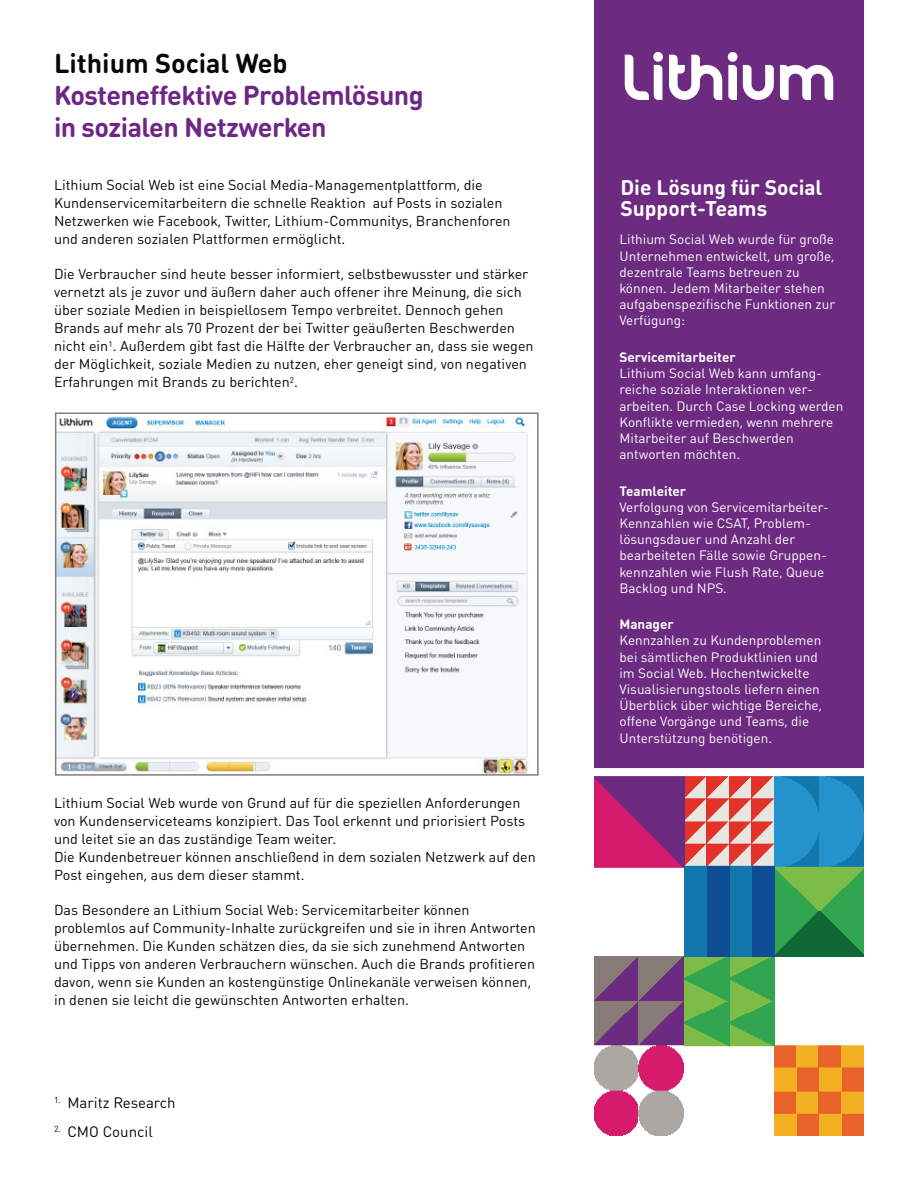
<style>
.page{position:relative;width:918px;height:1188px;background:#fff}
.page>*{position:absolute;margin:0;border:0;box-sizing:border-box;transform-origin:0 0}
.t1{font:700 27px/32.4px "DIN Round OT";letter-spacing:-.02em;color:#6f2786}
.t2{font:700 27px "DIN Round OT";color:#070906}
.t3{font:700 21px/21px "DIN Round OT";color:#fff}
.t4{font:15px "DIN Round OT";color:#070906}
.t5{font:14.25px/18px "DIN Round OT";color:#070906}
.t6{font:13.5px/16.2px "DIN Round OT";color:#fff}
.t7{font:700 13.5px "DIN Round OT";color:#fff}
</style>
<div class="page">
<img style="left:594px;top:0;width:269px;height:1135px">
<svg style="left:625px;top:52px;width:208px;height:48px"></svg>
<img style="left:58px;top:416px;width:470px;height:357px">
<div style="left:55px;top:413px;width:484px;height:363px;border:2px solid #867b76"></div>
<h1 class="t2" style="left:54px;top:45px;width:235px">Lithium Social Web</h1>
<h1 class="t1" style="left:54px;top:79px;width:371px">Kosteneffektive Problemlösung in sozialen Netzwerken</h1>
<p class="t5" style="left:54px;top:176px;width:458px">Lithium Social Web ist eine Social Media-Managementplattform, die Kundenservicemitarbeitern die schnelle Reaktion auf Posts in sozialen Netzwerken wie Facebook, Twitter, Lithium-Communitys, Branchenforen und anderen sozialen Plattformen ermöglicht.</p>
<p class="t5" style="left:54px;top:265px;width:481px">Die Verbraucher sind heute besser informiert, selbstbewusster und stärker vernetzt als je zuvor und äußern daher auch offener ihre Meinung, die sich über soziale Medien in beispiellosem Tempo verbreitet. Dennoch gehen Brands auf mehr als 70 Prozent der bei Twitter geäußerten Beschwerden nicht ein<sup>1</sup>. Außerdem gibt fast die Hälfte der Verbraucher an, dass sie wegen der Möglichkeit, soziale Medien zu nutzen, eher geneigt sind, von negativen Erfahrungen mit Brands zu berichten<sup>2</sup>.</p>
<p class="t5" style="left:54px;top:794px;width:483px">Lithium Social Web wurde von Grund auf für die speziellen Anforderungen von Kundenserviceteams konzipiert. Das Tool erkennt und priorisiert Posts und leitet sie an das zuständige Team weiter.<br>Die Kundenbetreuer können anschließend in dem sozialen Netzwerk auf den Post eingehen, aus dem dieser stammt.</p>
<p class="t5" style="left:54px;top:901px;width:483px">Das Besondere an Lithium Social Web: Servicemitarbeiter können problemlos auf Community-Inhalte zurückgreifen und sie in ihren Antworten übernehmen. Die Kunden schätzen dies, da sie sich zunehmend Antworten und Tipps von anderen Verbrauchern wünschen. Auch die Brands profitieren davon, wenn sie Kunden an kostengünstige Onlinekanäle verweisen können, in denen sie leicht die gewünschten Antworten erhalten.</p>
<p class="t4" style="left:54px;top:1093px;width:123px"><sup>1.</sup> Maritz Research</p>
<p class="t4" style="left:54px;top:1122px;width:100px"><sup>2.</sup> CMO Council</p>
<h2 class="t3" style="left:620px;top:176px;width:203px">Die Lösung für Social<br>Support-Teams</h2>
<p class="t6" style="left:620px;top:231px;width:217px">Lithium Social Web wurde für große<br>Unternehmen entwickelt, um große, dezentrale Teams betreuen zu können. Jedem Mitarbeiter stehen aufgabenspezifische Funktionen zur<br>Verfügung:</p>
<p class="t7" style="left:620px;top:348px;width:118px">Servicemitarbeiter</p>
<p class="t6" style="left:620px;top:365px;width:225px">Lithium Social Web kann umfang&shy;reiche soziale Interaktionen ver&shy;arbeiten. Durch Case Locking werden<br>Konflikte vermieden, wenn mehrere<br>Mitarbeiter auf Beschwerden antworten möchten.</p>
<p class="t7" style="left:620px;top:482px;width:68px">Teamleiter</p>
<p class="t6" style="left:620px;top:499px;width:211px">Verfolgung von Servicemitarbeiter-<br>Kennzahlen wie CSAT, Problem&shy;lösungsdauer und Anzahl der bearbeiteten Fälle sowie Gruppen&shy;kennzahlen wie Flush Rate, Queue<br>Backlog und NPS.</p>
<p class="t7" style="left:620px;top:616px;width:56px">Manager</p>
<p class="t6" style="left:620px;top:632px;width:204px">Kennzahlen zu Kundenproblemen bei sämtlichen Produktlinien und im Social Web. Hochentwickelte<br>Visualisierungstools liefern einen<br>Überblick über wichtige Bereiche, offene Vorgänge und Teams, die<br>Unterstützung benötigen.</p>
</div>
